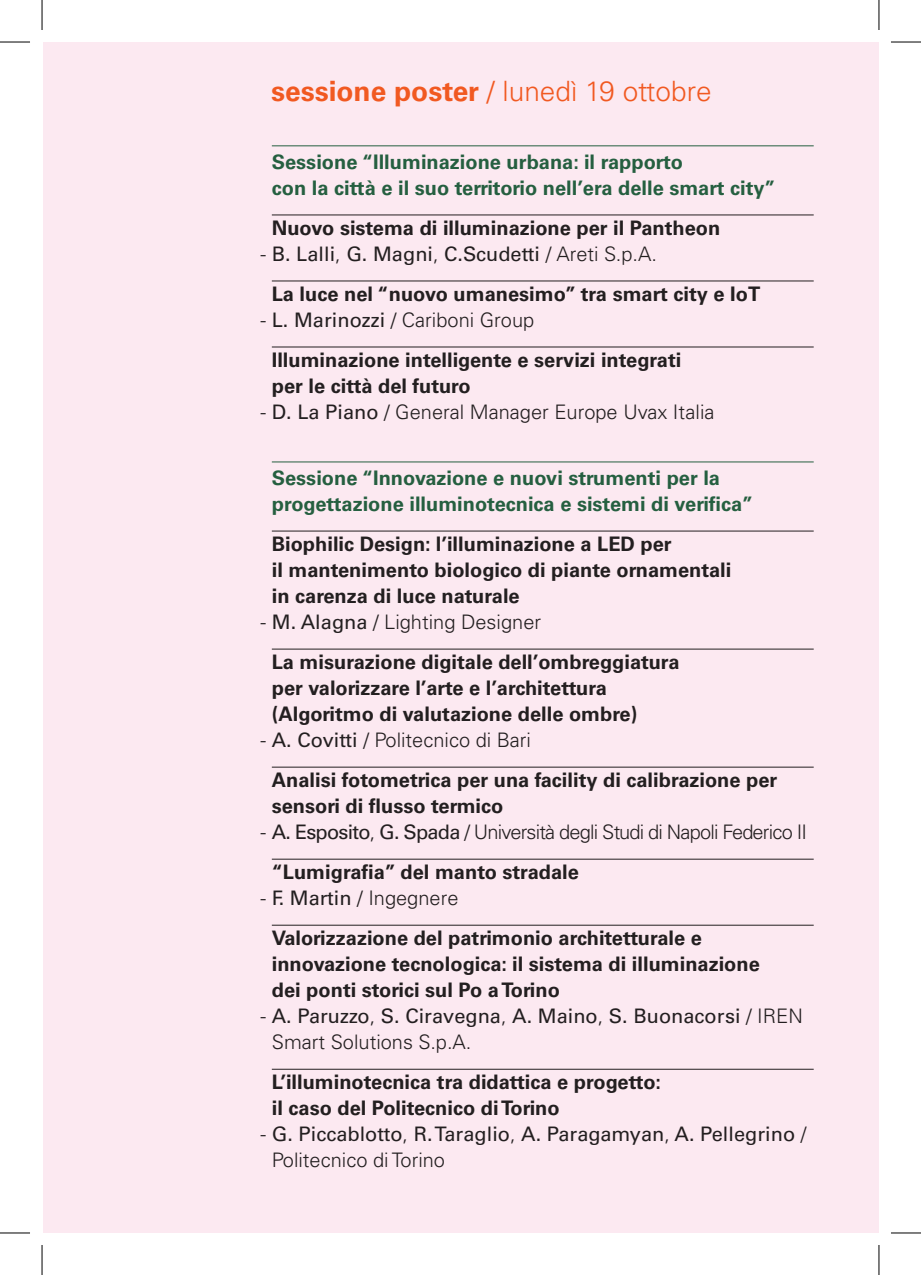
<style>
.page{position:relative;width:921px;height:1275px;background:#fff}
.page>*{position:absolute;margin:0;border:0;box-sizing:border-box;transform-origin:0 0}
.GIORNI{font:300 28px "Univers";color:#f15921}
.TITOLO{font:700 20px/26px "Univers";color:#231f20}
.PARLANTI{font:20px/26px "Univers";color:#231f20}
.TITOLO_SESSIONE{font:700 20px/26px "Univers";color:#255f40}
.PARLANTI-2{font:300 20px "Univers";color:#231f20}
.PARLANTI-3{font:300 20px "Univers";letter-spacing:-.04em;color:#231f20}
.s1{font-weight:700}
.s2{font-weight:300}
.s3{font-weight:400}
</style>
<div class="page">
<div style="left:43px;top:42px;width:835px;height:1191px;background:#fce9f1"></div>
<hr style="left:272px;top:145px;width:541px;height:1px;background:#255f40">
<hr style="left:272px;top:215px;width:541px;height:1px;background:#231f20">
<hr style="left:272px;top:281px;width:541px;height:1px;background:#231f20">
<hr style="left:272px;top:347px;width:541px;height:1px;background:#231f20">
<hr style="left:272px;top:461px;width:541px;height:1px;background:#255f40">
<hr style="left:272px;top:531px;width:541px;height:1px;background:#231f20">
<hr style="left:272px;top:649px;width:541px;height:1px;background:#231f20">
<hr style="left:272px;top:767px;width:541px;height:1px;background:#231f20">
<hr style="left:272px;top:859px;width:541px;height:1px;background:#231f20">
<hr style="left:272px;top:925px;width:541px;height:1px;background:#231f20">
<hr style="left:272px;top:1069px;width:541px;height:1px;background:#231f20">
<hr style="left:0;top:42px;width:30px;height:1px;background:#000">
<hr style="left:890px;top:42px;width:30px;height:1px;background:#000">
<hr style="left:0;top:1232px;width:30px;height:1px;background:#000">
<hr style="left:890px;top:1232px;width:30px;height:1px;background:#000">
<hr style="left:42px;top:0;width:1px;height:30px;background:#000">
<hr style="left:42px;top:1245px;width:1px;height:30px;background:#000">
<hr style="left:878px;top:0;width:1px;height:30px;background:#000">
<hr style="left:878px;top:1245px;width:1px;height:30px;background:#000">
<p class="GIORNI" style="left:271px;top:74px;width:442px"><span class="s1">sessione poster</span> / lunedì 19 ottobre</p>
<p class="TITOLO_SESSIONE" style="left:272px;top:149px;width:505px">Sessione “Illuminazione urbana: il rapporto<br>con la città e il suo territorio nell’era delle smart city”</p>
<p class="TITOLO" style="left:272px;top:215px;width:450px">Nuovo sistema di illuminazione per il Pantheon</p>
<p class="PARLANTI" style="left:260px;top:241px;width:398px"><span class="s2">-</span> B. Lalli<span class="s2">,</span> G. Magni<span class="s2">,</span> C.Scudetti <span class="s2">/ Areti S.p.A.</span></p>
<p class="TITOLO" style="left:272px;top:281px;width:489px">La luce nel “nuovo umanesimo” tra smart city e IoT</p>
<p class="PARLANTI-2" style="left:260px;top:308px;width:275px">- <span class="s3">L. Marinozzi</span> / Cariboni Group</p>
<p class="TITOLO" style="left:272px;top:347px;width:411px">Illuminazione intelligente e servizi integrati per le città del futuro</p>
<p class="PARLANTI-2" style="left:260px;top:400px;width:455px">- <span class="s3">D. La Piano</span> / General Manager Europe Uvax Italia</p>
<p class="TITOLO_SESSIONE" style="left:272px;top:465px;width:483px">Sessione “Innovazione e nuovi strumenti per la progettazione illuminotecnica e sistemi di verifica”</p>
<p class="TITOLO" style="left:272px;top:531px;width:461px">Biophilic Design: l’illuminazione a LED per<br>il mantenimento biologico di piante ornamentali in carenza di luce naturale</p>
<p class="PARLANTI-2" style="left:260px;top:610px;width:282px">- <span class="s3">M. Alagna</span> / Lighting Designer</p>
<p class="TITOLO" style="left:272px;top:649px;width:409px">La misurazione digitale dell’ombreggiatura per valorizzare l’arte e l’architettura (Algoritmo di valutazione delle ombre)</p>
<p class="PARLANTI-2" style="left:260px;top:728px;width:272px">- <span class="s3">A. Covitti</span> / Politecnico di Bari</p>
<p class="TITOLO" style="left:272px;top:767px;width:507px">Analisi fotometrica per una facility di calibrazione per sensori di flusso termico</p>
<p class="PARLANTI-3" style="left:260px;top:820px;width:548px">- <span class="s3">A. Esposito</span>, <span class="s3">G. Spada</span> / Università degli Studi di Napoli Federico II</p>
<p class="TITOLO" style="left:272px;top:859px;width:308px">“Lumigrafia” del manto stradale</p>
<p class="PARLANTI-2" style="left:260px;top:886px;width:199px">- <span class="s3">F. Martin</span> / Ingegnere</p>
<p class="TITOLO" style="left:272px;top:925px;width:489px">Valorizzazione del patrimonio architetturale e innovazione tecnologica: il sistema di illuminazione dei ponti storici sul Po a Torino</p>
<p class="PARLANTI" style="left:272px;top:1003px;width:532px;text-indent:-11px"><span class="s2">-</span> A. Paruzzo<span class="s2">,</span> S. Ciravegna<span class="s2">,</span> A. Maino<span class="s2">,</span> S. Buonacorsi <span class="s2">/ IREN<br>Smart Solutions S.p.A.</span></p>
<p class="TITOLO" style="left:272px;top:1069px;width:390px">L’illuminotecnica tra didattica e progetto: il caso del Politecnico di Torino</p>
<p class="PARLANTI" style="left:272px;top:1121px;width:536px;text-indent:-11px"><span class="s2">-</span> G. Piccablotto<span class="s2">,</span> R. Taraglio<span class="s2">,</span> A. Paragamyan<span class="s2">,</span> A. Pellegrino <span class="s2">/<br>Politecnico di Torino</span></p>
</div>
